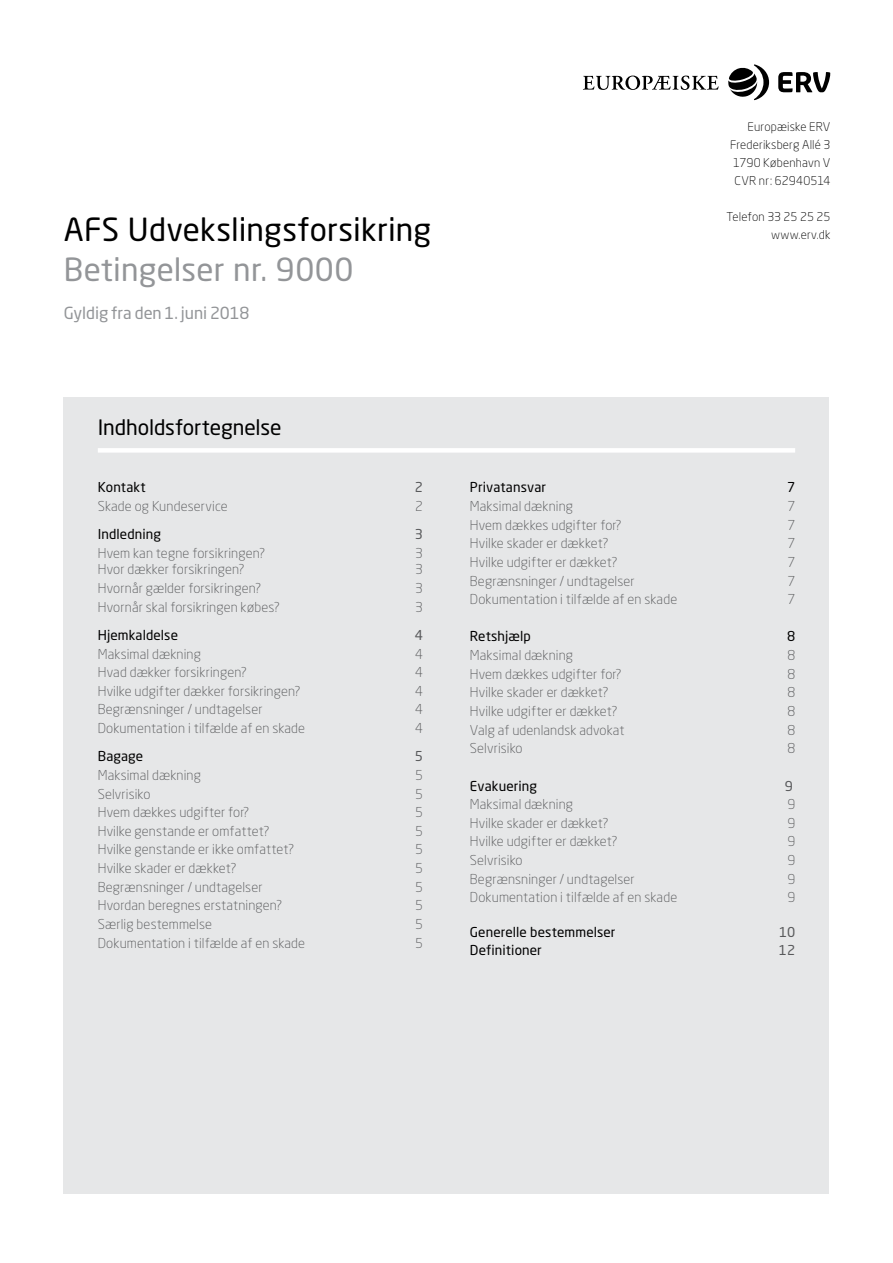
<style>
.page{position:relative;width:893px;height:1263px;background:#fff}
.page>*{position:absolute;margin:0;border:0;box-sizing:border-box;transform-origin:0 0}
.t1{font:31.5px "Neo Sans W1 G";letter-spacing:.005em;color:#000}
.t2{font:31.5px "Neo Sans W1 G";letter-spacing:.01em;color:#939598}
.t3{font:21px "Neo Sans W1 G";letter-spacing:-.005em;color:#000}
.t4{font:16.5px "Neo Sans W1 G";letter-spacing:-.005em;color:#939598}
.t5{font:300 13.5px "Neo Sans W1 G";letter-spacing:.01em;color:#58595b}
.t6{font:13.5px "Neo Sans W1 G";letter-spacing:.005em;color:#000}
.t7{font:13.5px "Neo Sans W1 G";color:#58595b}
.t8{font:300 12px/18px "Neo Sans W1 G";letter-spacing:.015em;color:#000;text-align:right}
</style>
<div class="page">
<svg style="left:583px;top:76px;width:136px;height:14px"></svg>
<svg style="left:778px;top:72px;width:52px;height:20px"></svg>
<svg style="left:728px;top:64px;width:41px;height:36px"></svg>
<div style="left:64px;top:397px;width:765px;height:796px;background:#e6e7e8"></div>
<div style="left:98px;top:448px;width:697px;height:5px;background:#fff"></div>
<h1 class="t1" style="left:64px;top:210px;width:369px">AFS Udvekslingsforsikring</h1>
<h1 class="t2" style="left:64px;top:251px;width:291px">Betingelser nr. 9000</h1>
<p class="t4" style="left:64px;top:303px;width:187px">Gyldig fra den 1. juni 2018</p>
<h2 class="t3" style="left:98px;top:415px;width:185px">Indholdsfortegnelse</h2>
<p class="t6" style="left:98px;top:479px;width:50px">Kontakt</p>
<p class="t7" style="left:415px;top:479px;width:10px">2</p>
<p class="t5" style="left:98px;top:498px;width:131px">Skade og Kundeservice</p>
<p class="t5" style="left:415px;top:498px;width:9px">2</p>
<p class="t6" style="left:98px;top:526px;width:65px">Indledning</p>
<p class="t7" style="left:415px;top:526px;width:10px">3</p>
<p class="t5" style="left:98px;top:545px;width:169px">Hvem kan tegne forsikringen?</p>
<p class="t5" style="left:415px;top:545px;width:9px">3</p>
<p class="t5" style="left:98px;top:561px;width:148px">Hvor dækker forsikringen?</p>
<p class="t5" style="left:415px;top:561px;width:9px">3</p>
<p class="t5" style="left:98px;top:580px;width:165px">Hvornår gælder forsikringen?</p>
<p class="t5" style="left:415px;top:580px;width:9px">3</p>
<p class="t5" style="left:98px;top:598px;width:184px">Hvornår skal forsikringen købes?</p>
<p class="t5" style="left:415px;top:598px;width:9px">3</p>
<p class="t6" style="left:98px;top:627px;width:82px">Hjemkaldelse</p>
<p class="t7" style="left:415px;top:627px;width:10px">4</p>
<p class="t5" style="left:98px;top:645px;width:105px">Maksimal dækning</p>
<p class="t5" style="left:415px;top:645px;width:9px">4</p>
<p class="t5" style="left:98px;top:664px;width:151px">Hvad dækker forsikringen?</p>
<p class="t5" style="left:415px;top:664px;width:9px">4</p>
<p class="t5" style="left:98px;top:682px;width:204px">Hvilke udgifter dækker forsikringen?</p>
<p class="t5" style="left:415px;top:682px;width:9px">4</p>
<p class="t5" style="left:98px;top:701px;width:166px">Begrænsninger / undtagelser</p>
<p class="t5" style="left:415px;top:701px;width:9px">4</p>
<p class="t5" style="left:98px;top:720px;width:209px">Dokumentation i tilfælde af en skade</p>
<p class="t5" style="left:415px;top:720px;width:9px">4</p>
<p class="t6" style="left:98px;top:748px;width:47px">Bagage</p>
<p class="t7" style="left:415px;top:748px;width:10px">5</p>
<p class="t5" style="left:98px;top:767px;width:105px">Maksimal dækning</p>
<p class="t5" style="left:415px;top:767px;width:9px">5</p>
<p class="t5" style="left:98px;top:785px;width:54px">Selvrisiko</p>
<p class="t5" style="left:415px;top:785px;width:9px">5</p>
<p class="t5" style="left:98px;top:804px;width:153px">Hvem dækkes udgifter for?</p>
<p class="t5" style="left:415px;top:804px;width:9px">5</p>
<p class="t5" style="left:98px;top:823px;width:173px">Hvilke genstande er omfattet?</p>
<p class="t5" style="left:415px;top:823px;width:9px">5</p>
<p class="t5" style="left:98px;top:841px;width:198px">Hvilke genstande er ikke omfattet?</p>
<p class="t5" style="left:415px;top:841px;width:9px">5</p>
<p class="t5" style="left:98px;top:860px;width:140px">Hvilke skader er dækket?</p>
<p class="t5" style="left:415px;top:860px;width:9px">5</p>
<p class="t5" style="left:98px;top:878px;width:166px">Begrænsninger / undtagelser</p>
<p class="t5" style="left:415px;top:878px;width:9px">5</p>
<p class="t5" style="left:98px;top:897px;width:186px">Hvordan beregnes erstatningen?</p>
<p class="t5" style="left:415px;top:897px;width:9px">5</p>
<p class="t5" style="left:98px;top:916px;width:116px">Særlig bestemmelse</p>
<p class="t5" style="left:415px;top:916px;width:9px">5</p>
<p class="t5" style="left:98px;top:934px;width:209px">Dokumentation i tilfælde af en skade</p>
<p class="t5" style="left:415px;top:934px;width:9px">5</p>
<p class="t8" style="left:730px;top:117px;width:102px">Europæiske ERV<br>Frederiksberg Allé 3<br>1790 København V<br>CVR nr : 62940514</p>
<p class="t8" style="left:727px;top:207px;width:105px">Telefon 33 25 25 25</p>
<p class="t8" style="left:771px;top:225px;width:61px">www.erv.dk</p>
<p class="t6" style="left:470px;top:479px;width:78px">Privatansvar</p>
<p class="t6" style="left:787px;top:479px;width:10px">7</p>
<p class="t5" style="left:470px;top:498px;width:105px">Maksimal dækning</p>
<p class="t5" style="left:787px;top:498px;width:9px">7</p>
<p class="t5" style="left:470px;top:516px;width:153px">Hvem dækkes udgifter for?</p>
<p class="t5" style="left:787px;top:516px;width:9px">7</p>
<p class="t5" style="left:470px;top:535px;width:140px">Hvilke skader er dækket?</p>
<p class="t5" style="left:787px;top:535px;width:9px">7</p>
<p class="t5" style="left:470px;top:554px;width:149px">Hvilke udgifter er dækket?</p>
<p class="t5" style="left:787px;top:554px;width:9px">7</p>
<p class="t5" style="left:470px;top:572px;width:166px">Begrænsninger / undtagelser</p>
<p class="t5" style="left:787px;top:572px;width:9px">7</p>
<p class="t5" style="left:470px;top:591px;width:209px">Dokumentation i tilfælde af en skade</p>
<p class="t5" style="left:787px;top:591px;width:9px">7</p>
<p class="t6" style="left:470px;top:628px;width:62px">Retshjælp</p>
<p class="t6" style="left:787px;top:628px;width:10px">8</p>
<p class="t5" style="left:470px;top:647px;width:105px">Maksimal dækning</p>
<p class="t5" style="left:787px;top:647px;width:9px">8</p>
<p class="t5" style="left:470px;top:665px;width:153px">Hvem dækkes udgifter for?</p>
<p class="t5" style="left:787px;top:665px;width:9px">8</p>
<p class="t5" style="left:470px;top:684px;width:140px">Hvilke skader er dækket?</p>
<p class="t5" style="left:787px;top:684px;width:9px">8</p>
<p class="t5" style="left:470px;top:703px;width:149px">Hvilke udgifter er dækket?</p>
<p class="t5" style="left:787px;top:703px;width:9px">8</p>
<p class="t5" style="left:470px;top:721px;width:156px">Valg af udenlandsk advokat</p>
<p class="t5" style="left:787px;top:721px;width:9px">8</p>
<p class="t5" style="left:470px;top:740px;width:54px">Selvrisiko</p>
<p class="t5" style="left:787px;top:740px;width:9px">8</p>
<p class="t6" style="left:470px;top:777px;width:69px">Evakuering</p>
<p class="t7" style="left:785px;top:777px;width:10px">9</p>
<p class="t5" style="left:470px;top:796px;width:105px">Maksimal dækning</p>
<p class="t5" style="left:787px;top:796px;width:9px">9</p>
<p class="t5" style="left:470px;top:814px;width:140px">Hvilke skader er dækket?</p>
<p class="t5" style="left:787px;top:814px;width:9px">9</p>
<p class="t5" style="left:470px;top:833px;width:149px">Hvilke udgifter er dækket?</p>
<p class="t5" style="left:787px;top:833px;width:9px">9</p>
<p class="t5" style="left:470px;top:852px;width:54px">Selvrisiko</p>
<p class="t5" style="left:787px;top:852px;width:9px">9</p>
<p class="t5" style="left:470px;top:870px;width:166px">Begrænsninger / undtagelser</p>
<p class="t5" style="left:787px;top:870px;width:9px">9</p>
<p class="t5" style="left:470px;top:889px;width:209px">Dokumentation i tilfælde af en skade</p>
<p class="t5" style="left:787px;top:889px;width:9px">9</p>
<p class="t6" style="left:470px;top:923px;width:147px">Generelle bestemmelser</p>
<p class="t7" style="left:779px;top:923px;width:18px">10</p>
<p class="t6" style="left:470px;top:942px;width:74px">Definitioner</p>
<p class="t7" style="left:779px;top:942px;width:18px">12</p>
</div>
